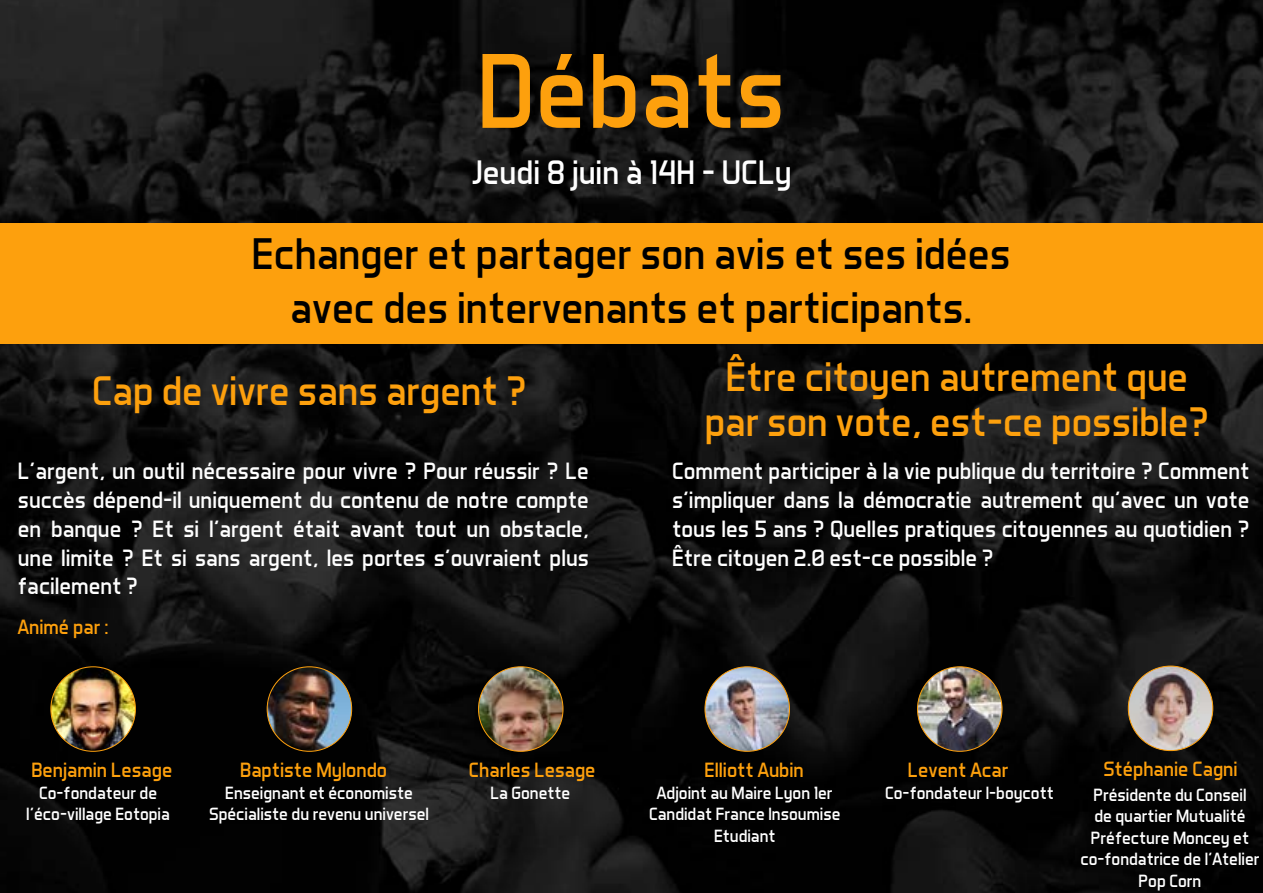
<style>
.page{position:relative;width:1263px;height:893px;background:#fff}
.page>*{position:absolute;margin:0;border:0;box-sizing:border-box;transform-origin:0 0}
.t1{font:108px "Aero Matics";color:#fda00d}
.t2{font:45px/54px "Aero Matics";color:#000;text-align:center}
.t3{font:42px/45px "Aero Matics";color:#fda00d;text-align:center}
.t4{font:34.5px "Aero Matics";color:#fff}
.t5{font:24px/28.8px "Aero Matics";color:#fff;text-align:justify}
.t6{font:21px "Aero Matics";color:#fda00d}
.t7{font:18px/21.6px "Aero Matics";color:#fff;text-align:center}
</style>
<div class="page">
<img style="left:0;top:0;width:1263px;height:893px">
<div style="left:0;top:224px;width:1263px;height:120px;background:#fda00d"></div>
<img style="left:51px;top:667px;width:84px;height:84px;border-radius:42px">
<img style="left:705px;top:667px;width:84px;height:84px;border-radius:42px">
<img style="left:267px;top:667px;width:85px;height:84px;border-radius:42px">
<img style="left:1128px;top:666px;width:85px;height:85px;border-radius:42px">
<img style="left:478px;top:667px;width:85px;height:84px;border-radius:42px">
<img style="left:917px;top:667px;width:85px;height:84px">
<h1 class="t1" style="left:477px;top:27px;width:310px">Débats</h1>
<h3 class="t4" style="left:471px;top:152px;width:322px">Jeudi 8 juin à 14H - UCLy</h3>
<h2 class="t2" style="left:252px;top:226px;width:760px">Echanger et partager son avis et ses idées avec des intervenants et participants.</h2>
<h3 class="t3" style="left:92px;top:367px;width:436px">Cap de vivre sans argent ?</h3>
<h3 class="t3" style="left:705px;top:354px;width:506px">Être citoyen autrement que par son vote, est-ce possible?</h3>
<p class="t5" style="left:18px;top:456px;width:572px">L’argent, un outil nécessaire pour vivre ? Pour réussir ? Le succès dépend-il uniquement du contenu de notre compte en banque ? Et si l’argent était avant tout un obstacle, une limite ? Et si sans argent, les portes s’ouvraient plus facilement ?</p>
<p class="t5" style="left:672px;top:456px;width:579px">Comment participer à la vie publique du territoire ? Comment s’impliquer dans la démocratie autrement qu’avec un vote tous les 5 ans ? Quelles pratiques citoyennes au quotidien ?<br>Être citoyen 2.0 est-ce possible ?</p>
<p class="t6" style="left:18px;top:614px;width:92px">Animé par :</p>
<p class="t6" style="left:31px;top:757px;width:142px">Benjamin Lesage</p>
<p class="t6" style="left:240px;top:757px;width:149px">Baptiste Mylondo</p>
<p class="t6" style="left:469px;top:757px;width:128px">Charles Lesage</p>
<p class="t6" style="left:704px;top:757px;width:101px">Elliott Aubin</p>
<p class="t6" style="left:908px;top:757px;width:102px">Levent Acar</p>
<p class="t6" style="left:1103px;top:756px;width:136px">Stéphanie Cagni</p>
<p class="t7" style="left:26px;top:781px;width:145px">Co-fondateur de l’éco-village Eotopia</p>
<p class="t7" style="left:649px;top:781px;width:193px">Adjoint au Maire Lyon 1er<br>Candidat France Insoumise<br>Etudiant</p>
<p class="t7" style="left:490px;top:781px;width:81px">La Gonette</p>
<p class="t7" style="left:885px;top:781px;width:170px">Co-fondateur I-boycott</p>
<p class="t7" style="left:209px;top:781px;width:222px">Enseignant et économiste<br>Spécialiste du revenu universel</p>
<p class="t7" style="left:1080px;top:783px;width:181px">Présidente du Conseil<br>de quartier Mutualité<br>Préfecture Moncey et co-fondatrice de l’Atelier<br>Pop Corn</p>
</div>
